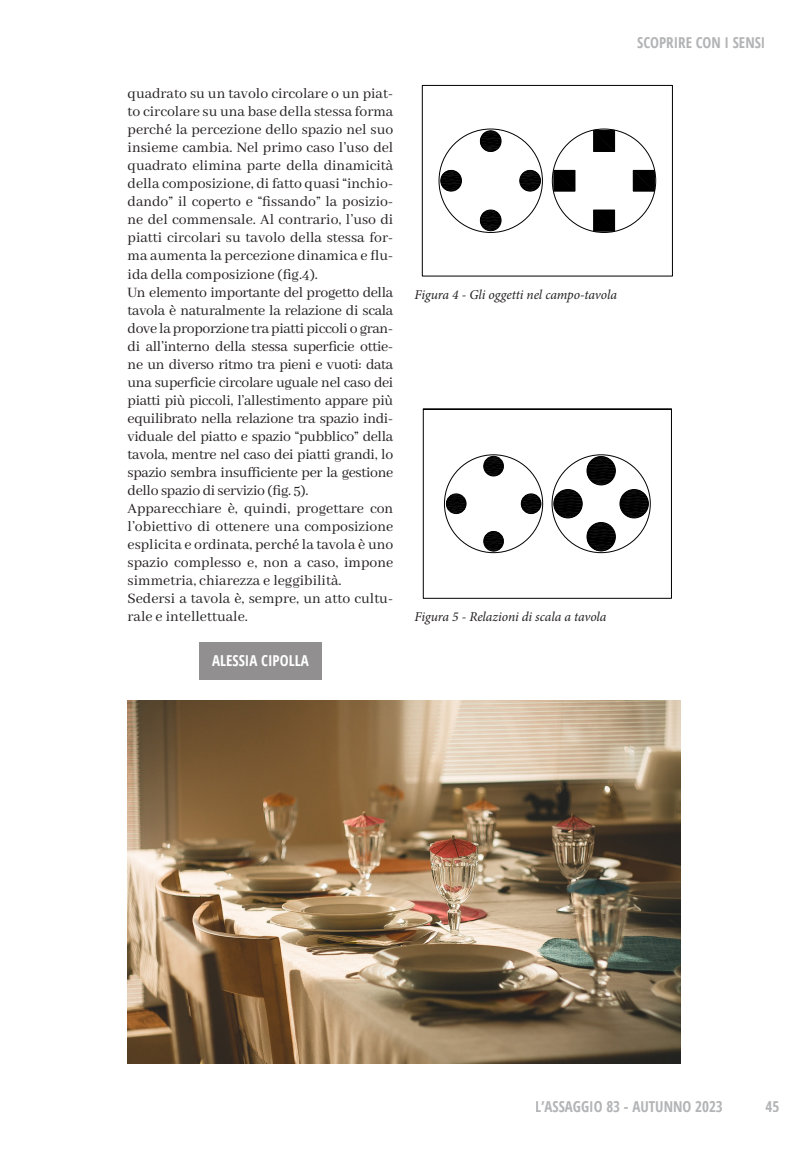
<style>
.page{position:relative;width:808px;height:1149px;background:#fff}
.page>*{position:absolute;margin:0;border:0;box-sizing:border-box;transform-origin:0 0}
.t1{font:15.75px/18px "Abhaya Libre";color:#231f20;text-align:justify}
.t2{font:700 condensed 15px "Open Sans";color:#808285}
.t3{font:700 condensed 15px "Open Sans";color:#fff}
.t4{font:italic 13.5px "Minion Pro";letter-spacing:-.01em;color:#231f20}
</style>
<div class="page">
<div style="left:199px;top:642px;width:123px;height:37px;background:#918f8f"></div>
<svg style="left:484px;top:531px;width:19px;height:20px"></svg>
<div style="left:483px;top:531px;width:21px;height:20px;border:1px solid #000;border-radius:50%"></div>
<svg style="left:521px;top:493px;width:20px;height:21px"></svg>
<div style="left:521px;top:493px;width:20px;height:21px;border:1px solid #000;border-radius:50%"></div>
<svg style="left:484px;top:456px;width:19px;height:20px"></svg>
<div style="left:483px;top:456px;width:21px;height:20px;border:1px solid #000;border-radius:50%"></div>
<svg style="left:446px;top:493px;width:20px;height:21px"></svg>
<div style="left:446px;top:493px;width:20px;height:21px;border:1px solid #000;border-radius:50%"></div>
<div style="left:619px;top:489px;width:30px;height:29px;border:1px solid #000;border-radius:50%"></div>
<svg style="left:554px;top:456px;width:94px;height:95px"></svg>
<div style="left:553px;top:489px;width:30px;height:29px;border:1px solid #000;border-radius:50%"></div>
<div style="left:423px;top:408px;width:249px;height:190px;border:1px solid #000"></div>
<div style="left:422px;top:85px;width:251px;height:191px;border:1px solid #000"></div>
<svg style="left:480px;top:211px;width:21px;height:20px"></svg>
<div style="left:480px;top:209px;width:21px;height:22px;border:1px solid #000;border-radius:50%"></div>
<svg style="left:520px;top:170px;width:21px;height:22px"></svg>
<div style="left:519px;top:170px;width:22px;height:21px;border:1px solid #000;border-radius:50%"></div>
<svg style="left:480px;top:131px;width:21px;height:21px"></svg>
<div style="left:480px;top:130px;width:21px;height:22px;border:1px solid #000;border-radius:50%"></div>
<svg style="left:441px;top:170px;width:20px;height:22px"></svg>
<div style="left:440px;top:170px;width:22px;height:21px;border:1px solid #000;border-radius:50%"></div>
<svg style="left:595px;top:211px;width:18px;height:18px"></svg>
<div style="left:593px;top:209px;width:22px;height:22px;border:1px solid #000"></div>
<svg style="left:635px;top:172px;width:18px;height:17px"></svg>
<div style="left:633px;top:170px;width:22px;height:21px;border:1px solid #000"></div>
<svg style="left:595px;top:132px;width:18px;height:18px"></svg>
<div style="left:593px;top:130px;width:22px;height:22px;border:1px solid #000"></div>
<svg style="left:555px;top:172px;width:18px;height:17px"></svg>
<div style="left:553px;top:170px;width:22px;height:21px;border:1px solid #000"></div>
<img style="left:128px;top:700px;width:552px;height:363px">
<p class="t1" style="left:128px;top:85px;width:267px">quadrato su un tavolo circolare o un piat&shy;to circolare su una base della stessa forma perché la percezione dello spazio nel suo insieme cambia. Nel primo caso l’uso del quadrato elimina parte della dinamicità della composizione, di fatto quasi “inchio&shy;dando” il coperto e “fissando” la posizio&shy;ne del commensale. Al contrario, l’uso di piatti circolari su tavolo della stessa for&shy;ma aumenta la percezione dinamica e flu&shy;ida della composizione (fig.4).</p>
<p class="t1" style="left:128px;top:283px;width:267px">Un elemento importante del progetto della tavola è naturalmente la relazione di scala dove la proporzione tra piatti piccoli o gran&shy;di all’interno della stessa superficie ottie&shy;ne un diverso ritmo tra pieni e vuoti: data una superficie circolare uguale nel caso dei piatti più piccoli, l’allestimento appare più equilibrato nella relazione tra spazio indi&shy;viduale del piatto e spazio “pubblico” della tavola, mentre nel caso dei piatti grandi, lo spazio sembra insufficiente per la gestione dello spazio di servizio (fig. 5).</p>
<p class="t1" style="left:128px;top:499px;width:267px">Apparecchiare è, quindi, progettare con l’obiettivo di ottenere una composizione esplicita e ordinata, perché la tavola è uno spazio complesso e, non a caso, impone simmetria, chiarezza e leggibilità.</p>
<p class="t1" style="left:128px;top:589px;width:267px">Sedersi a tavola è, sempre, un atto cultu&shy;rale e intellettuale.</p>
<p class="t3" style="left:212px;top:650px;width:98px">ALESSIA CIPOLLA</p>
<p class="t2" style="left:637px;top:32px;width:130px">SCOPRIRE CON I SENSI</p>
<p class="t4" style="left:415px;top:285px;width:204px">Figura 4 - Gli oggetti nel campo-tavola</p>
<p class="t4" style="left:415px;top:607px;width:193px">Figura 5 - Relazioni di scala a tavola</p>
<p class="t2" style="left:536px;top:1095px;width:189px">L’ASSAGGIO 83 - AUTUNNO 2023</p>
<p class="t2" style="left:765px;top:1095px;width:15px">45</p>
</div>
